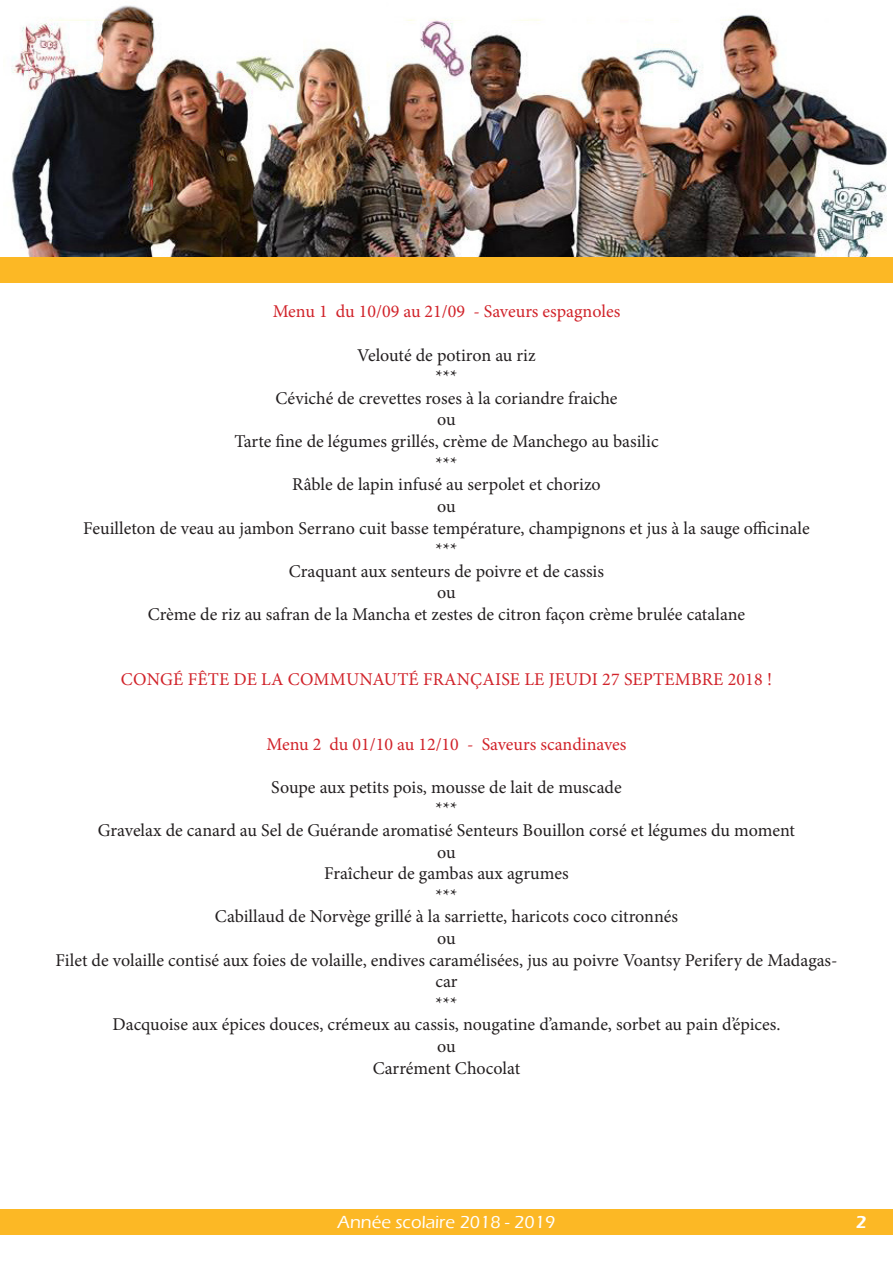
<style>
.page{position:relative;width:893px;height:1263px;background:#fff}
.page>*{position:absolute;margin:0;border:0;box-sizing:border-box;transform-origin:0 0}
.t1{font:18px/21.6px "Minion Pro";color:#231f20;text-align:center}
.t2{font:18px "Minion Pro";color:#d1232a}
.t3{font:500 18px "Eras ITC";color:#fff}
.t4{font:600 18px "Eras ITC";color:#fff}
</style>
<div class="page">
<img style="left:11px;top:5px;width:876px;height:252px">
<div style="left:0;top:257px;width:893px;height:26px;background:#fcb825"></div>
<div style="left:0;top:1209px;width:893px;height:25px;background:#fcb825"></div>
<p class="t2" style="left:273px;top:300px;width:349px">Menu 1 du 10/09 au 21/09 - Saveurs espagnoles</p>
<p class="t1" style="left:357px;top:344px;width:180px">Velouté de potiron au riz</p>
<p class="t1" style="left:436px;top:366px;width:23px">***</p>
<p class="t1" style="left:275px;top:387px;width:344px">Céviché de crevettes roses à la coriandre fraiche</p>
<p class="t1" style="left:437px;top:409px;width:20px">ou</p>
<p class="t1" style="left:234px;top:431px;width:426px">Tarte fine de légumes grillés, crème de Manchego au basilic</p>
<p class="t1" style="left:436px;top:452px;width:23px">***</p>
<p class="t1" style="left:292px;top:474px;width:310px">Râble de lapin infusé au serpolet et chorizo</p>
<p class="t1" style="left:437px;top:495px;width:20px">ou</p>
<p class="t1" style="left:83px;top:517px;width:728px">Feuilleton de veau au jambon Serrano cuit basse température, champignons et jus à la sauge officinale</p>
<p class="t1" style="left:436px;top:539px;width:23px">***</p>
<p class="t1" style="left:289px;top:560px;width:316px">Craquant aux senteurs de poivre et de cassis</p>
<p class="t1" style="left:437px;top:582px;width:20px">ou</p>
<p class="t1" style="left:148px;top:603px;width:599px">Crème de riz au safran de la Mancha et zestes de citron façon crème brulée catalane</p>
<p class="t2" style="left:121px;top:667px;width:652px">CONGÉ FÊTE DE LA COMMUNAUTÉ FRANÇAISE LE JEUDI 27 SEPTEMBRE 2018 !</p>
<p class="t2" style="left:266px;top:732px;width:362px">Menu 2 du 01/10 au 12/10 - Saveurs scandinaves</p>
<p class="t1" style="left:271px;top:776px;width:352px">Soupe aux petits pois, mousse de lait de muscade</p>
<p class="t1" style="left:436px;top:798px;width:23px">***</p>
<p class="t1" style="left:98px;top:819px;width:699px">Gravelax de canard au Sel de Guérande aromatisé Senteurs Bouillon corsé et légumes du moment</p>
<p class="t1" style="left:437px;top:841px;width:20px">ou</p>
<p class="t1" style="left:324px;top:863px;width:246px">Fraîcheur de gambas aux agrumes</p>
<p class="t1" style="left:436px;top:884px;width:23px">***</p>
<p class="t1" style="left:215px;top:906px;width:465px">Cabillaud de Norvège grillé à la sarriette, haricots coco citronnés</p>
<p class="t1" style="left:437px;top:927px;width:20px">ou</p>
<p class="t1" style="left:55px;top:949px;width:784px">Filet de volaille contisé aux foies de volaille, endives caramélisées, jus au poivre Voantsy Perifery de Madagas&shy;car</p>
<p class="t1" style="left:436px;top:992px;width:23px">***</p>
<p class="t1" style="left:112px;top:1014px;width:670px">Dacquoise aux épices douces, crémeux au cassis, nougatine d’amande, sorbet au pain d’épices.</p>
<p class="t1" style="left:437px;top:1035px;width:20px">ou</p>
<p class="t1" style="left:373px;top:1057px;width:149px">Carrément Chocolat</p>
<p class="t3" style="left:338px;top:1212px;width:219px">Année scolaire 2018 - 2019</p>
<p class="t4" style="left:856px;top:1212px;width:12px">2</p>
</div>
